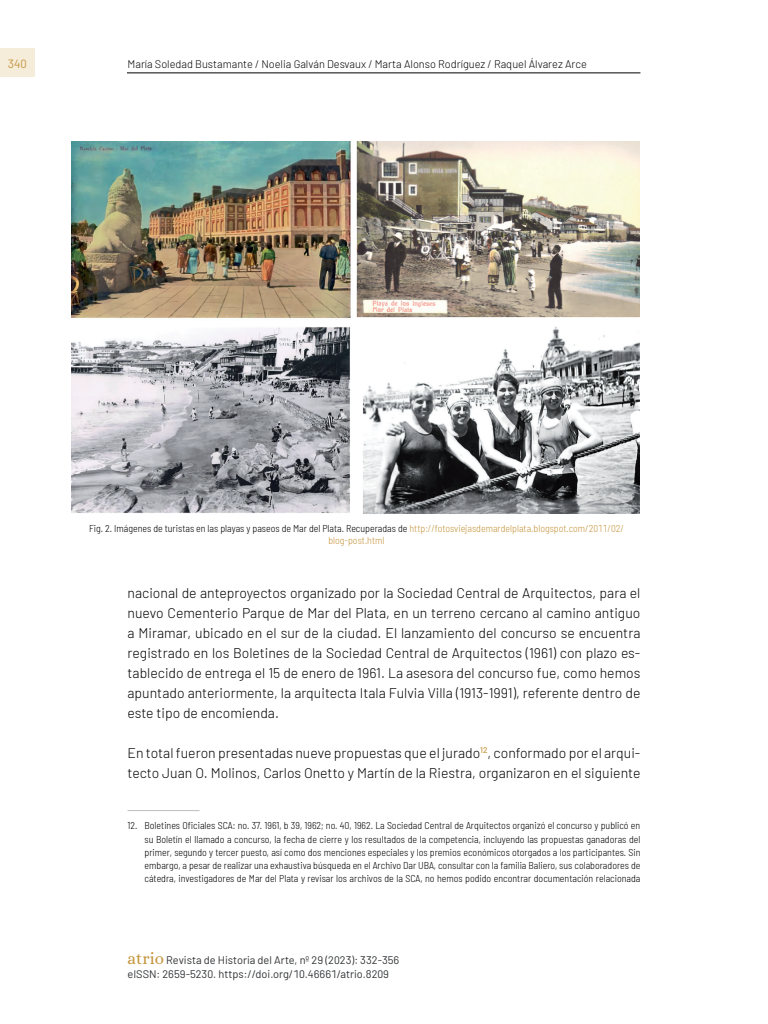
<style>
.page{position:relative;width:768px;height:1024px;background:#fff}
.page>*{position:absolute;margin:0;border:0;box-sizing:border-box;transform-origin:0 0}
._00_bsc{font:300 14px/20px "Barlow";color:#000;text-align:justify}
.t1{font:12px "Barlow";color:#c6963f}
.t2{font:11px/14px "Barlow";color:#2e3133}
.t3{font:300 11px "Barlow";color:#000}
.zz_notas{font:300 semi-condensed 10px/13.2px "Barlow";color:#000;text-align:justify}
._90_pie_de_foto{font:300 semi-condensed 10px/12px "Barlow";color:#000;text-align:center}
.s1{color:#c6963f}
.s2{font-family:"Alice";font-size:17px;color:#c6963f}
</style>
<div class="page">
<div style="left:0;top:48px;width:35px;height:28px;background:#f5ecda"></div>
<hr style="left:127px;top:73px;width:513px;height:1px;background:#000">
<hr style="left:128px;top:810px;width:72px;height:1px;background:#c0bcbd">
<img style="left:72px;top:142px;width:567px;height:371px">
<p class="t1" style="left:8px;top:55px;width:20px">340</p>
<p class="t3" style="left:128px;top:56px;width:461px">María Soledad Bustamante / Noelia Galván Desvaux / Marta Alonso Rodríguez / Raquel Álvarez Arce</p>
<p class="_90_pie_de_foto" style="left:89px;top:521px;width:536px">Fig. 2. Imágenes de turistas en las playas y paseos de Mar del Plata. Recuperadas de <span class="s1">http://fotosviejasdemardelplata.blogspot.com/2011/02/ blog-post.html</span></p>
<p class="_00_bsc" style="left:128px;top:581px;width:514px">nacional de anteproyectos organizado por la Sociedad Central de Arquitectos, para el nuevo Cementerio Parque de Mar del Plata, en un terreno cercano al camino antiguo a Miramar, ubicado en el sur de la ciudad. El lanzamiento del concurso se encuentra registrado en los Boletines de la Sociedad Central de Arquitectos (1961) con plazo es&shy;tablecido de entrega el 15 de enero de 1961. La asesora del concurso fue, como hemos apuntado anteriormente, la arquitecta Itala Fulvia Villa (1913-1991), referente dentro de este tipo de encomienda.</p>
<p class="_00_bsc" style="left:128px;top:741px;width:514px">En total fueron presentadas nueve propuestas que el jurado<sup>12</sup>, conformado por el arqui&shy;tecto Juan O. Molinos, Carlos Onetto y Martín de la Riestra, organizaron en el siguiente</p>
<p class="zz_notas" style="left:145px;top:819px;width:497px;text-indent:-17px">12. Boletines Oficiales SCA: no. 37. 1961, b 39, 1962; no. 40, 1962. La Sociedad Central de Arquitectos organizó el concurso y publicó en su Boletín el llamado a concurso, la fecha de cierre y los resultados de la competencia, incluyendo las propuestas ganadoras del primer, segundo y tercer puesto, así como dos menciones especiales y los premios económicos otorgados a los participantes. Sin embargo, a pesar de realizar una exhaustiva búsqueda en el Archivo Dar UBA, consultar con la familia Baliero, sus colaboradores de cátedra, investigadores de Mar del Plata y revisar los archivos de la SCA, no hemos podido encontrar documentación relacionada</p>
<p class="t2" style="left:128px;top:952px;width:273px"><span class="s2">atrio</span> Revista de Historia del Arte, nº 29 (2023): 332-356 eISSN: 2659-5230. https://doi.org/10.46661/atrio.8209</p>
</div>
